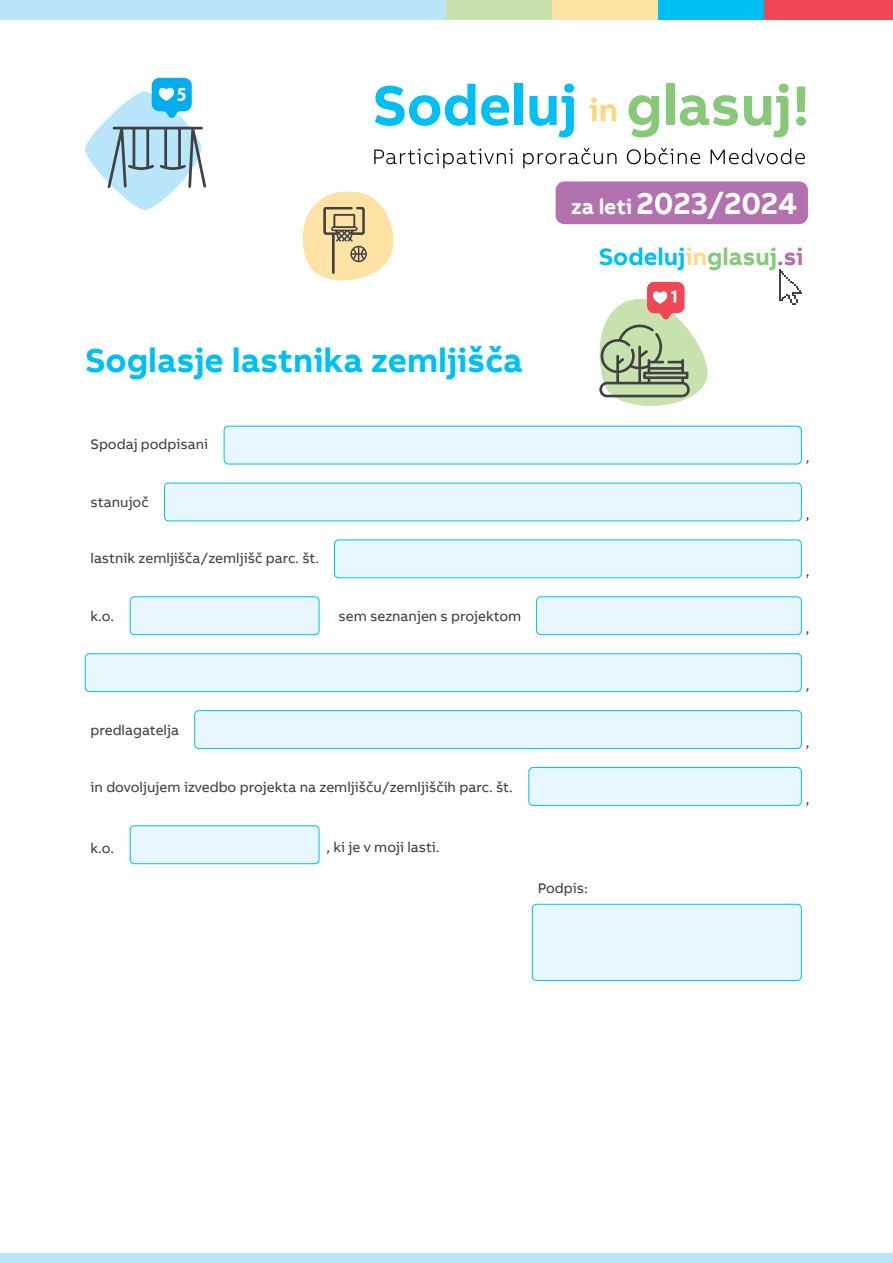
<style>
.page{position:relative;width:893px;height:1263px;background:#fff}
.page>*{position:absolute;margin:0;border:0;box-sizing:border-box;transform-origin:0 0}
.t1{font:700 34.05px "AB Bvoice";color:#00c0f3}
.t2{font:700 30.9px "AB Bvoice";color:#fff}
.t3{font:700 24.3px "AB Bvoice";color:#00c0f3}
.t4{font:14.25px "AB Bvoice";color:#414042}
.s1{font-size:21.6px}
.s2{color:#ffd77d}
.s3{color:#87c879}
.s4{color:#b371af}
</style>
<div class="page">
<div style="left:0;top:0;width:892px;height:19px;background:#b9e6fa"></div>
<div style="left:446px;top:0;width:106px;height:19px;background:#c8e2ae"></div>
<div style="left:552px;top:0;width:106px;height:19px;background:#ffe3a5"></div>
<div style="left:658px;top:0;width:106px;height:19px;background:#00c0f3"></div>
<div style="left:764px;top:0;width:129px;height:19px;background:#ef4658"></div>
<div style="left:1px;top:1253px;width:892px;height:10px;background:#b9e6fa"></div>
<svg style="left:85px;top:78px;width:121px;height:132px"></svg>
<svg style="left:599px;top:282px;width:109px;height:124px"></svg>
<svg style="left:302px;top:191px;width:92px;height:90px"></svg>
<div style="left:224px;top:426px;width:577px;height:38px;background:#e8f6fd;border-radius:4px"></div>
<div style="left:224px;top:426px;width:577px;height:38px;border:1px solid #00c0f3;border-radius:4px"></div>
<div style="left:164px;top:483px;width:637px;height:38px;background:#e8f6fd;border-radius:4px"></div>
<div style="left:164px;top:483px;width:637px;height:38px;border:1px solid #00c0f3;border-radius:4px"></div>
<div style="left:334px;top:540px;width:467px;height:38px;background:#e8f6fd;border-radius:4px"></div>
<div style="left:334px;top:540px;width:467px;height:38px;border:1px solid #00c0f3;border-radius:4px"></div>
<div style="left:130px;top:597px;width:189px;height:38px;background:#e8f6fd;border-radius:4px"></div>
<div style="left:130px;top:597px;width:189px;height:38px;border:1px solid #00c0f3;border-radius:4px"></div>
<div style="left:537px;top:597px;width:264px;height:38px;background:#e8f6fd;border-radius:4px"></div>
<div style="left:536px;top:597px;width:265px;height:38px;border:1px solid #00c0f3;border-radius:4px"></div>
<div style="left:85px;top:654px;width:716px;height:38px;background:#e8f6fd;border-radius:4px"></div>
<div style="left:85px;top:653px;width:716px;height:39px;border:1px solid #00c0f3;border-radius:4px"></div>
<div style="left:195px;top:711px;width:606px;height:37px;background:#e8f6fd;border-radius:4px"></div>
<div style="left:194px;top:710px;width:607px;height:39px;border:1px solid #00c0f3;border-radius:4px"></div>
<div style="left:529px;top:767px;width:272px;height:38px;background:#e8f6fd;border-radius:4px"></div>
<div style="left:529px;top:767px;width:272px;height:39px;border:1px solid #00c0f3;border-radius:4px"></div>
<svg style="left:779px;top:269px;width:22px;height:36px"></svg>
<div style="left:556px;top:181px;width:252px;height:43px;background:#b371af;border-radius:9px"></div>
<svg style="left:375px;top:84px;width:100px;height:42px"></svg>
<svg style="left:481px;top:95px;width:28px;height:31px"></svg>
<div style="left:515px;top:84px;width:8px;height:41px;background:#00c0f3"></div>
<svg style="left:529px;top:84px;width:45px;height:53px"></svg>
<svg style="left:590px;top:98px;width:26px;height:23px"></svg>
<svg style="left:628px;top:95px;width:31px;height:42px"></svg>
<div style="left:666px;top:84px;width:8px;height:41px;background:#87c879"></div>
<svg style="left:680px;top:95px;width:58px;height:31px"></svg>
<svg style="left:744px;top:84px;width:45px;height:53px"></svg>
<svg style="left:796px;top:87px;width:10px;height:39px"></svg>
<svg style="left:374px;top:148px;width:431px;height:20px"></svg>
<div style="left:130px;top:826px;width:189px;height:38px;background:#e8f6fd;border-radius:4px"></div>
<div style="left:130px;top:826px;width:189px;height:38px;border:1px solid #00c0f3;border-radius:4px"></div>
<div style="left:532px;top:904px;width:269px;height:76px;background:#e8f6fd;border-radius:4px"></div>
<div style="left:532px;top:904px;width:269px;height:77px;border:1px solid #00c0f3;border-radius:4px"></div>
<h2 class="t2" style="left:571px;top:184px;width:228px"><span class="s1">za leti</span> 2023/2024</h2>
<h3 class="t3" style="left:599px;top:241px;width:206px">Sodeluj<span class="s2">in</span><span class="s3">glasuj</span><span class="s4">.si</span></h3>
<h1 class="t1" style="left:85px;top:339px;width:439px">Soglasje lastnika zemljišča</h1>
<p class="t4" style="left:91px;top:436px;width:119px">Spodaj podpisani</p>
<p class="t4" style="left:91px;top:494px;width:60px">stanujoč</p>
<p class="t4" style="left:91px;top:549px;width:230px">lastnik zemljišča/zemljišč parc. št.</p>
<p class="t4" style="left:91px;top:607px;width:25px">k.o.</p>
<p class="t4" style="left:338px;top:607px;width:184px">sem seznanjen s projektom</p>
<p class="t4" style="left:91px;top:721px;width:90px">predlagatelja</p>
<p class="t4" style="left:91px;top:778px;width:424px">in dovoljujem izvedbo projekta na zemljišču/zemljiščih parc. št.</p>
<p class="t4" style="left:91px;top:839px;width:25px">k.o.</p>
<p class="t4" style="left:326px;top:838px;width:114px">, ki je v moji lasti.</p>
<p class="t4" style="left:538px;top:879px;width:52px">Podpis:</p>
<p class="t4" style="left:806px;top:449px;width:5px">,</p>
<p class="t4" style="left:806px;top:506px;width:5px">,</p>
<p class="t4" style="left:806px;top:563px;width:5px">,</p>
<p class="t4" style="left:806px;top:619px;width:5px">,</p>
<p class="t4" style="left:806px;top:676px;width:5px">,</p>
<p class="t4" style="left:806px;top:733px;width:5px">,</p>
<p class="t4" style="left:806px;top:790px;width:5px">,</p>
</div>
